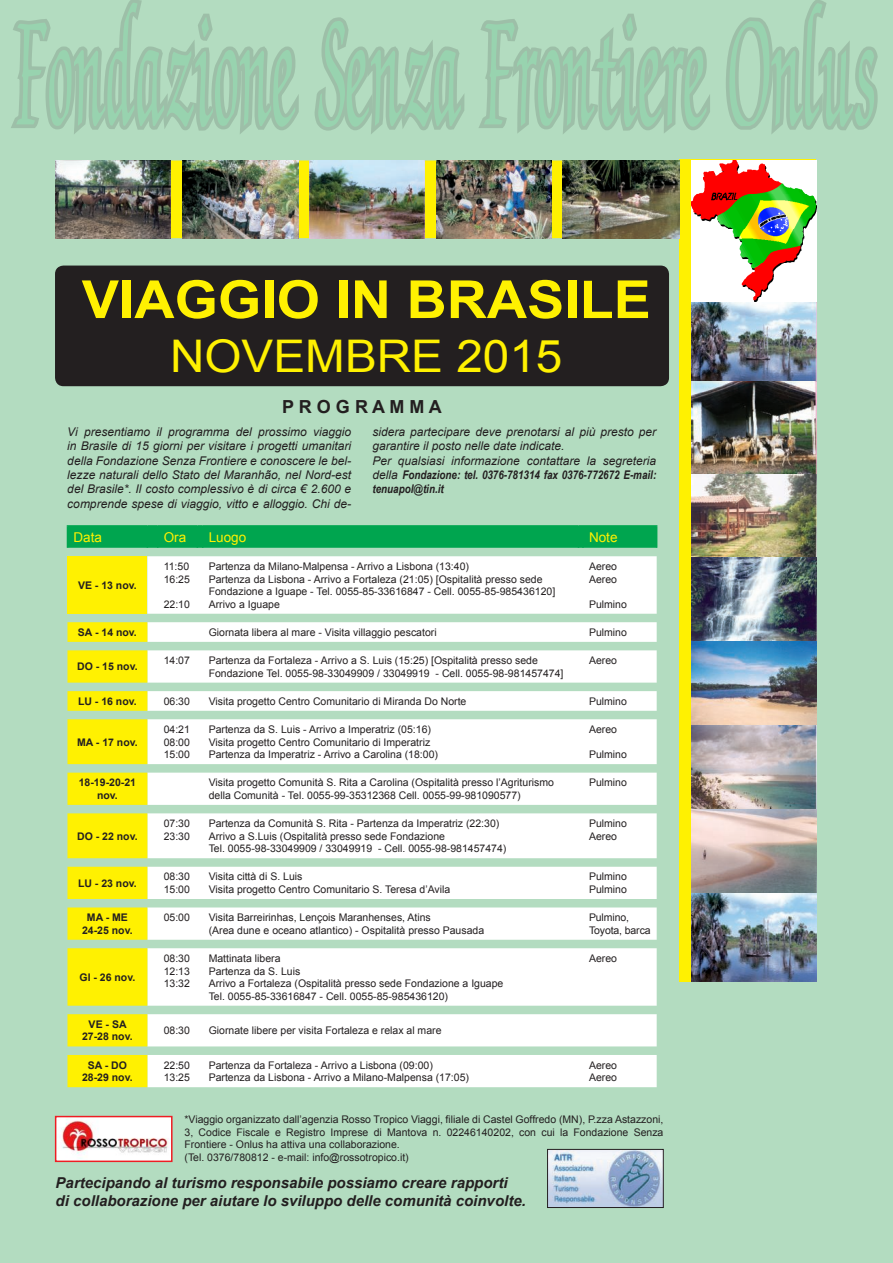
<style>
.page{position:relative;width:893px;height:1263px;background:#b3dcc0}
.page>*{position:absolute;margin:0;border:0;box-sizing:border-box;transform-origin:0 0}
.t1{font:700 52.5px "Arial";color:#fff101;scale:1.06 1}
.t2{font:45px "Arial";color:#fff101;scale:1.06 1}
.t3{font:700 18px "Arial";color:#231f20}
.t4{font:italic 700 15px "Arial";color:#231f20}
.t5{font:13.5px "Arial";color:#fff101}
.t6{font:italic 12px/14.4px "Arial";color:#231f20;text-align:justify}
.t7{font:italic 700 12px/14.4px "Arial Narrow";color:#231f20;text-align:justify}
.t8{font:10.5px/12.6px "Arial";color:#231f20}
.t9{font:700 10.5px/12.6px "Arial";color:#231f20;text-align:center}
.s1{font-family:"Arial";font-weight:400}
</style>
<div class="page">
<div style="left:680px;top:160px;width:136px;height:822px;background:#fff101"></div>
<img style="left:692px;top:302px;width:124px;height:680px">
<div style="left:55px;top:266px;width:614px;height:120px;background:#231f20;border-radius:9px"></div>
<div style="left:67px;top:556px;width:80px;height:58px;background:#fff101"></div>
<svg style="left:147px;top:556px;width:510px;height:531px;fill:#fff"></svg>
<svg style="left:67px;top:622px;width:80px;height:465px"></svg>
<svg style="left:67px;top:525px;width:590px;height:23px;background:#03a550"></svg>
<img style="left:549px;top:1151px;width:112px;height:55px">
<div style="left:547px;top:1149px;width:116px;height:59px;border:1px solid #231f20"></div>
<div style="left:56px;top:161px;width:759px;height:77px;background:#fff101;border-radius:9px"></div>
<img style="left:55px;top:161px;width:116px;height:78px">
<img style="left:183px;top:161px;width:115px;height:78px">
<img style="left:310px;top:161px;width:115px;height:78px">
<img style="left:436px;top:161px;width:115px;height:78px">
<img style="left:562px;top:161px;width:117px;height:78px">
<svg style="left:11px;top:0;width:288px;height:134px"></svg>
<svg style="left:314px;top:14px;width:396px;height:120px"></svg>
<svg style="left:726px;top:0;width:152px;height:134px"></svg>
<svg style="left:692px;top:161px;width:124px;height:141px;background:#c9b38f"></svg>
<img style="left:58px;top:1119px;width:112px;height:40px">
<div style="left:55px;top:1116px;width:118px;height:46px;border:2px solid #ee1d23"></div>
<p class="t1" style="left:82px;top:265px;width:538px">VIAGGIO IN BRASILE</p>
<p class="t2" style="left:170px;top:327px;width:372px">NOVEMBRE 2015</p>
<p class="t3" style="left:282px;top:395px;width:161px">P R O G R A M M A</p>
<p class="t6" style="left:67px;top:424px;width:285px">Vi presentiamo il programma del prossimo viaggio in Brasile di 15 giorni per visitare i progetti umanitari della Fondazione Senza Frontiere e conoscere le bel&shy;lezze naturali dello Stato del Maranhão, nel Nord-est del Brasile*. Il costo complessivo è di circa € 2.600 e comprende spese di viaggio, vitto e alloggio. Chi de-</p>
<p class="t6" style="left:372px;top:424px;width:285px">sidera partecipare deve prenotarsi al più presto per garantire il posto nelle date indicate.</p>
<p class="t7" style="left:372px;top:453px;width:285px"><span class="s1">Per qualsiasi informazione contattare la segreteria della</span> Fondazione: tel. 0376-781314 fax 0376-772672 E-mail: tenuapol@tin.it</p>
<p class="t5" style="left:73px;top:528px;width:30px">Data</p>
<p class="t5" style="left:164px;top:528px;width:24px">Ora</p>
<p class="t5" style="left:209px;top:528px;width:39px">Luogo</p>
<p class="t5" style="left:589px;top:528px;width:30px">Note</p>
<p class="t9" style="left:78px;top:579px;width:60px">VE - 13 nov.</p>
<p class="t8" style="left:209px;top:560px;width:262px">Partenza da Milano-Malpensa - Arrivo a Lisbona (13:40)</p>
<p class="t8" style="left:209px;top:573px;width:335px">Partenza da Lisbona - Arrivo a Fortaleza (21:05) [Ospitalità presso sede</p>
<p class="t8" style="left:209px;top:585px;width:348px">Fondazione a Iguape - Tel. 0055-85-33616847 - Cell. 0055-85-985436120]</p>
<p class="t8" style="left:209px;top:598px;width:73px">Arrivo a Iguape</p>
<p class="t8" style="left:164px;top:560px;width:27px">11:50</p>
<p class="t8" style="left:164px;top:573px;width:28px">16:25</p>
<p class="t8" style="left:164px;top:598px;width:28px">22:10</p>
<p class="t8" style="left:589px;top:560px;width:30px">Aereo</p>
<p class="t8" style="left:589px;top:573px;width:30px">Aereo</p>
<p class="t8" style="left:589px;top:598px;width:39px">Pulmino</p>
<p class="t9" style="left:78px;top:626px;width:60px">SA - 14 nov.</p>
<p class="t8" style="left:209px;top:626px;width:229px">Giornata libera al mare - Visita villaggio pescatori</p>
<p class="t8" style="left:589px;top:626px;width:39px">Pulmino</p>
<p class="t9" style="left:77px;top:661px;width:62px">DO - 15 nov.</p>
<p class="t8" style="left:164px;top:654px;width:28px">14:07</p>
<p class="t8" style="left:209px;top:654px;width:331px">Partenza da Fortaleza - Arrivo a S. Luis (15:25) [Ospitalità presso sede</p>
<p class="t8" style="left:209px;top:667px;width:356px">Fondazione Tel. 0055-98-33049909 / 33049919 - Cell. 0055-98-981457474]</p>
<p class="t8" style="left:589px;top:654px;width:30px">Aereo</p>
<p class="t9" style="left:78px;top:695px;width:60px">LU - 16 nov.</p>
<p class="t8" style="left:164px;top:695px;width:28px">06:30</p>
<p class="t8" style="left:209px;top:695px;width:259px">Visita progetto Centro Comunitario di Miranda Do Norte</p>
<p class="t8" style="left:589px;top:695px;width:39px">Pulmino</p>
<p class="t9" style="left:77px;top:736px;width:62px">MA - 17 nov.</p>
<p class="t8" style="left:209px;top:723px;width:224px">Partenza da S. Luis - Arrivo a Imperatriz (05:16)</p>
<p class="t8" style="left:209px;top:736px;width:223px">Visita progetto Centro Comunitario di Imperatriz</p>
<p class="t8" style="left:209px;top:748px;width:231px">Partenza da Imperatriz - Arrivo a Carolina (18:00)</p>
<p class="t8" style="left:164px;top:723px;width:28px">04:21</p>
<p class="t8" style="left:164px;top:736px;width:28px">08:00</p>
<p class="t8" style="left:164px;top:748px;width:28px">15:00</p>
<p class="t8" style="left:589px;top:723px;width:30px">Aereo</p>
<p class="t8" style="left:589px;top:748px;width:39px">Pulmino</p>
<p class="t9" style="left:79px;top:777px;width:59px">18-19-20-21 nov.</p>
<p class="t8" style="left:209px;top:776px;width:347px">Visita progetto Comunità S. Rita a Carolina (Ospitalità presso l’Agriturismo della Comunità - Tel. 0055-99-35312368 Cell. 0055-99-981090577)</p>
<p class="t8" style="left:589px;top:776px;width:39px">Pulmino</p>
<p class="t9" style="left:77px;top:830px;width:62px">DO - 22 nov.</p>
<p class="t8" style="left:209px;top:817px;width:292px">Partenza da Comunità S. Rita - Partenza da Imperatriz (22:30)</p>
<p class="t8" style="left:209px;top:830px;width:238px">Arrivo a S.Luis (Ospitalità presso sede Fondazione</p>
<p class="t8" style="left:209px;top:842px;width:299px">Tel. 0055-98-33049909 / 33049919 - Cell. 0055-98-981457474)</p>
<p class="t8" style="left:164px;top:817px;width:28px">07:30</p>
<p class="t8" style="left:164px;top:830px;width:28px">23:30</p>
<p class="t8" style="left:589px;top:817px;width:39px">Pulmino</p>
<p class="t8" style="left:589px;top:830px;width:30px">Aereo</p>
<p class="t9" style="left:78px;top:877px;width:60px">LU - 23 nov.</p>
<p class="t9" style="left:87px;top:911px;width:43px">MA - ME</p>
<p class="t9" style="left:82px;top:924px;width:52px">24-25 nov.</p>
<p class="t9" style="left:80px;top:971px;width:57px">GI - 26 nov.</p>
<p class="t9" style="left:89px;top:1018px;width:39px">VE - SA</p>
<p class="t9" style="left:82px;top:1031px;width:52px">27-28 nov.</p>
<p class="t9" style="left:88px;top:1059px;width:41px">SA - DO</p>
<p class="t9" style="left:82px;top:1071px;width:52px">28-29 nov.</p>
<p class="t8" style="left:164px;top:870px;width:28px">08:30</p>
<p class="t8" style="left:164px;top:883px;width:28px">15:00</p>
<p class="t8" style="left:209px;top:870px;width:95px">Visita città di S. Luis</p>
<p class="t8" style="left:209px;top:883px;width:243px">Visita progetto Centro Comunitario S. Teresa d’Avila</p>
<p class="t8" style="left:589px;top:870px;width:39px">Pulmino</p>
<p class="t8" style="left:589px;top:883px;width:39px">Pulmino</p>
<p class="t8" style="left:164px;top:911px;width:28px">05:00</p>
<p class="t8" style="left:209px;top:911px;width:224px">Visita Barreirinhas, Lençois Maranhenses, Atins</p>
<p class="t8" style="left:209px;top:924px;width:277px">(Area dune e oceano atlantico) - Ospitalità presso Pausada</p>
<p class="t8" style="left:589px;top:911px;width:42px">Pulmino,</p>
<p class="t8" style="left:589px;top:924px;width:63px">Toyota, barca</p>
<p class="t8" style="left:164px;top:952px;width:28px">08:30</p>
<p class="t8" style="left:164px;top:965px;width:28px">12:13</p>
<p class="t8" style="left:164px;top:977px;width:28px">13:32</p>
<p class="t8" style="left:209px;top:952px;width:73px">Mattinata libera</p>
<p class="t8" style="left:209px;top:965px;width:93px">Partenza da S. Luis</p>
<p class="t8" style="left:209px;top:977px;width:296px">Arrivo a Fortaleza (Ospitalità presso sede Fondazione a Iguape</p>
<p class="t8" style="left:209px;top:990px;width:241px">Tel. 0055-85-33616847 - Cell. 0055-85-985436120)</p>
<p class="t8" style="left:589px;top:952px;width:30px">Aereo</p>
<p class="t8" style="left:164px;top:1024px;width:28px">08:30</p>
<p class="t8" style="left:209px;top:1024px;width:234px">Giornate libere per visita Fortaleza e relax al mare</p>
<p class="t8" style="left:164px;top:1059px;width:28px">22:50</p>
<p class="t8" style="left:164px;top:1071px;width:28px">13:25</p>
<p class="t8" style="left:209px;top:1059px;width:226px">Partenza da Fortaleza - Arrivo a Lisbona (09:00)</p>
<p class="t8" style="left:209px;top:1071px;width:262px">Partenza da Lisbona - Arrivo a Milano-Malpensa (17:05)</p>
<p class="t8" style="left:589px;top:1059px;width:30px">Aereo</p>
<p class="t8" style="left:589px;top:1071px;width:30px">Aereo</p>
<p class="t8" style="left:185px;top:1113px;width:480px;text-align:justify">*Viaggio organizzato dall’agenzia Rosso Tropico Viaggi, filiale di Castel Goffredo (MN), P.zza Astazzoni, 3, Codice Fiscale e Registro Imprese di Mantova n. 02246140202, con cui la Fondazione Senza Frontiere - Onlus ha attiva una collaborazione.</p>
<p class="t8" style="left:185px;top:1151px;width:226px">(Tel. 0376/780812 - e-mail: info@rossotropico.it)</p>
<p class="t4" style="left:56px;top:1173px;width:453px">Partecipando al turismo responsabile possiamo creare rapporti</p>
<p class="t4" style="left:56px;top:1191px;width:472px">di collaborazione per aiutare lo sviluppo delle comunità coinvolte.</p>
</div>
